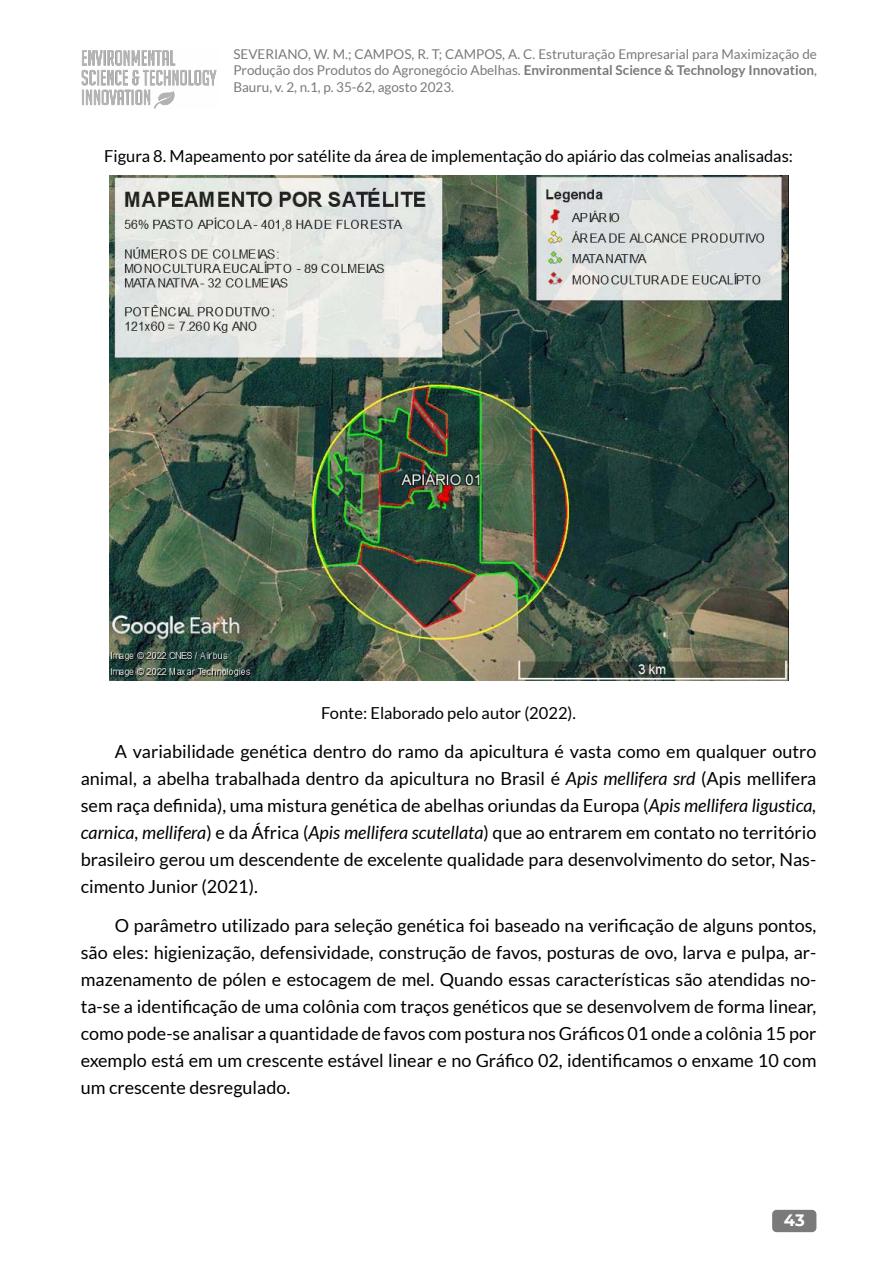
<style>
.page{position:relative;width:893px;height:1263px;background:#fff}
.page>*{position:absolute;margin:0;border:0;box-sizing:border-box;transform-origin:0 0}
.t1{font:18px/27px "Lato";color:#000;text-align:justify}
.t2{font:16.5px "Lato";color:#000}
.t3{font:700 16.5px "Montserrat Alternates";color:#fff}
.t4{font:13.5px/16.5px "Lato";color:#7a7a7a;text-align:justify}
.s1{font-weight:700}
.s2{font-style:italic}
</style>
<div class="page">
<img style="left:82px;top:50px;width:135px;height:58px">
<div style="left:772px;top:1210px;width:44px;height:22px;background:#7a7a7a;border-radius:4px"></div>
<img style="left:109px;top:175px;width:679px;height:505px">
<p class="t4" style="left:233px;top:46px;width:585px">SEVERIANO, W. M.; CAMPOS, R. T; CAMPOS, A. C. Estruturação Empresarial para Maximização de Produção dos Produtos do Agronegócio Abelhas. <span class="s1">Environmental Science &amp; Technology Innovation</span>, Bauru, v. 2, n.1, p. 35-62, agosto 2023.</p>
<p class="t2" style="left:104px;top:147px;width:690px">Figura 8. Mapeamento por satélite da área de implementação do apiário das colmeias analisadas:</p>
<p class="t2" style="left:321px;top:704px;width:256px">Fonte: Elaborado pelo autor (2022).</p>
<p class="t1" style="left:81px;top:738px;width:737px;text-indent:34px">A variabilidade genética dentro do ramo da apicultura é vasta como em qualquer outro animal, a abelha trabalhada dentro da apicultura no Brasil é <span class="s2">Apis mellifera srd</span> (Apis mellifera sem raça definida), uma mistura genética de abelhas oriundas da Europa (<span class="s2">Apis mellifera ligustica, carnica, mellifera</span>) e da África (<span class="s2">Apis mellifera scutellata</span>) que ao entrarem em contato no território brasileiro gerou um descendente de excelente qualidade para desenvolvimento do setor, Nas&shy;cimento Junior (2021).</p>
<p class="t1" style="left:81px;top:912px;width:737px;text-indent:34px">O parâmetro utilizado para seleção genética foi baseado na verificação de alguns pontos, são eles: higienização, defensividade, construção de favos, posturas de ovo, larva e pulpa, ar&shy;mazenamento de pólen e estocagem de mel. Quando essas características são atendidas no&shy;ta-se a identificação de uma colônia com traços genéticos que se desenvolvem de forma linear, como pode-se analisar a quantidade de favos com postura nos Gráficos 01 onde a colônia 15 por exemplo está em um crescente estável linear e no Gráfico 02, identificamos o enxame 10 com um crescente desregulado.</p>
<p class="t3" style="left:784px;top:1208px;width:23px">43</p>
</div>
